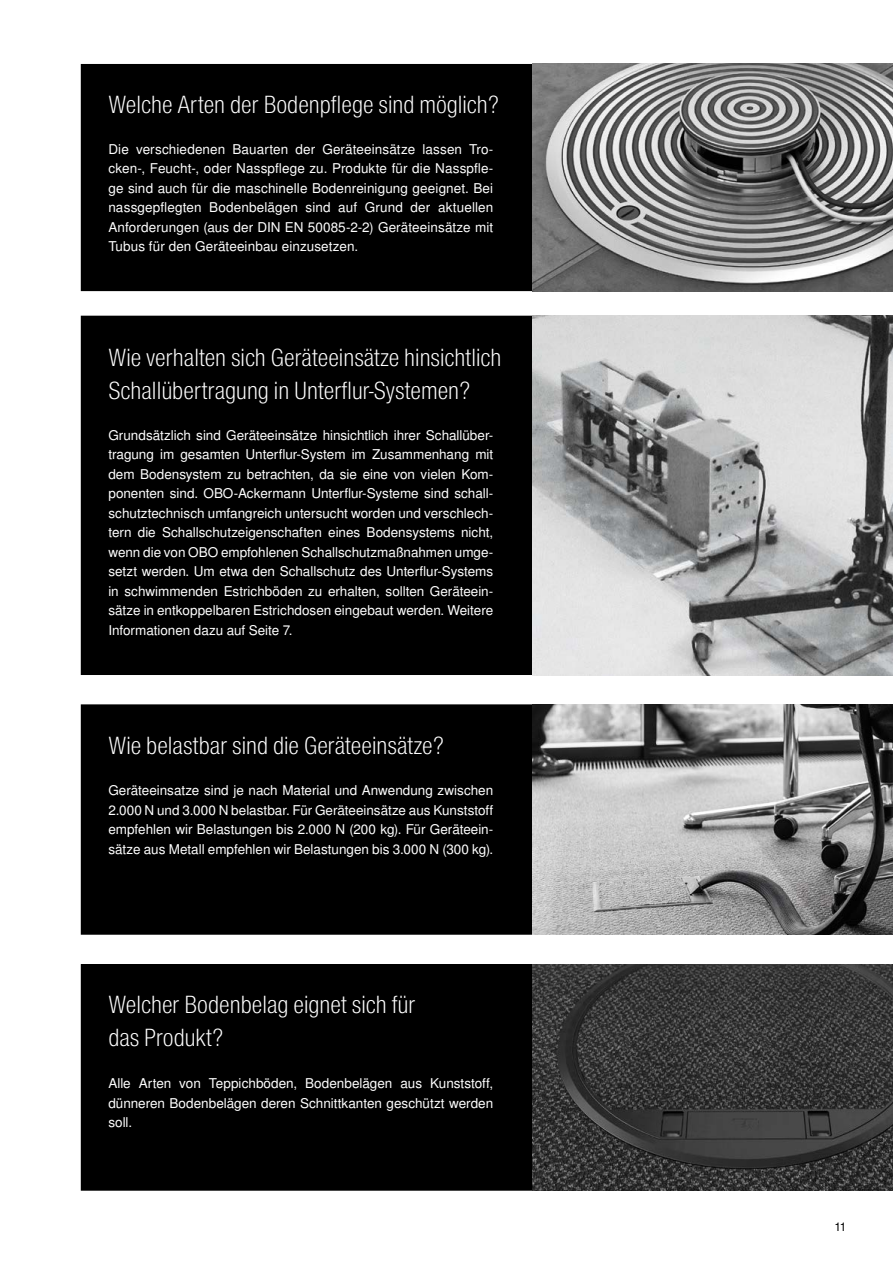
<style>
.page{position:relative;width:893px;height:1263px;background:#fff}
.page>*{position:absolute;margin:0;border:0;box-sizing:border-box;transform-origin:0 0}
.t1{font:24px/33px "Nimbus San LOT Lig Con";color:#fff}
.t2{font:13.5px/19.5px "Nimbus San LOT";color:#fff;text-align:justify}
.t3{font:12px "Nimbus San LOT";color:#000}
</style>
<div class="page">
<div style="left:81px;top:704px;width:451px;height:231px;background:#000"></div>
<div style="left:81px;top:64px;width:451px;height:227px;background:#000"></div>
<div style="left:81px;top:316px;width:451px;height:359px;background:#000"></div>
<img style="left:532px;top:316px;width:361px;height:359px">
<div style="left:81px;top:964px;width:451px;height:227px;background:#000"></div>
<img style="left:532px;top:64px;width:361px;height:227px">
<img style="left:532px;top:964px;width:361px;height:227px">
<img style="left:532px;top:704px;width:361px;height:231px">
<h1 class="t1" style="left:108px;top:88px;width:392px">Welche Arten der Bodenpflege sind möglich?</h1>
<p class="t2" style="left:108px;top:140px;width:386px">Die verschiedenen Bauarten der Geräteeinsätze lassen Tro&shy;cken-, Feucht-, oder Nasspflege zu. Produkte für die Nasspfle&shy;ge sind auch für die maschinelle Bodenreinigung geeignet. Bei nassgepflegten Bodenbelägen sind auf Grund der aktuellen Anforderungen (aus der DIN EN 50085-2-2) Geräteeinsätze mit Tubus für den Geräteeinbau einzusetzen.</p>
<h1 class="t1" style="left:108px;top:342px;width:395px">Wie verhalten sich Geräteeinsätze hinsichtlich<br>Schallübertragung in Unterflur-Systemen?</h1>
<p class="t2" style="left:108px;top:425px;width:386px">Grundsätzlich sind Geräteeinsätze hinsichtlich ihrer Schallüber&shy;tragung im gesamten Unterflur-System im Zusammenhang mit dem Bodensystem zu betrachten, da sie eine von vielen Kom&shy;ponenten sind. OBO-Ackermann Unterflur-Systeme sind schall&shy;schutztechnisch umfangreich untersucht worden und verschlech&shy;tern die Schallschutzeigenschaften eines Bodensystems nicht, wenn die von OBO empfohlenen Schallschutzmaßnahmen umge&shy;setzt werden. Um etwa den Schallschutz des Unterflur-Systems in schwimmenden Estrichböden zu erhalten, sollten Geräteein&shy;sätze in entkoppelbaren Estrichdosen eingebaut werden. Weitere Informationen dazu auf Seite 7.</p>
<h1 class="t1" style="left:108px;top:729px;width:337px">Wie belastbar sind die Geräteeinsätze?</h1>
<p class="t2" style="left:108px;top:781px;width:386px">Geräteeinsatze sind je nach Material und Anwendung zwischen 2.000 N und 3.000 N belastbar. Für Geräteeinsätze aus Kunststoff empfehlen wir Belastungen bis 2.000 N (200 kg). Für Geräteein&shy;sätze aus Metall empfehlen wir Belastungen bis 3.000 N (300 kg).</p>
<h1 class="t1" style="left:108px;top:989px;width:309px">Welcher Bodenbelag eignet sich für das Produkt?</h1>
<p class="t2" style="left:108px;top:1074px;width:386px">Alle Arten von Teppichböden, Bodenbelägen aus Kunststoff, dünneren Bodenbelägen deren Schnittkanten geschützt werden soll.</p>
<p class="t3" style="left:834px;top:1220px;width:13px">11</p>
</div>
